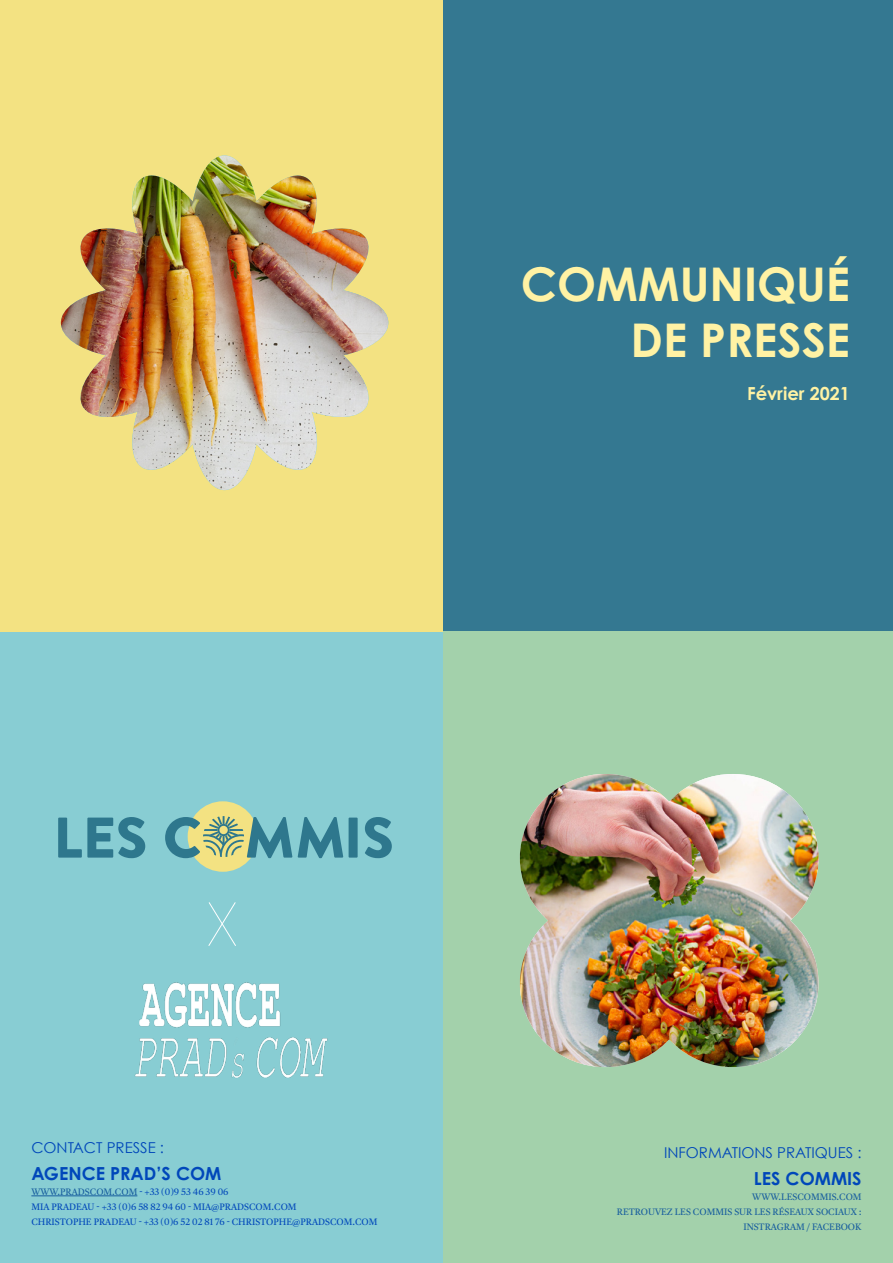
<style>
.page{position:relative;width:893px;height:1263px;background:#fff}
.page>*{position:absolute;margin:0;border:0;box-sizing:border-box;transform-origin:0 0}
.t1{font:700 46.5px/55.8px "Century Gothic Pro Cyr";color:#fff2a4;text-align:right}
.t2{font:700 18px "Century Gothic Pro Cyr";color:#0047ba}
.t3{font:700 18px "Century Gothic Pro Cyr";color:#fff2a4}
.t4{font:15px "Century Gothic";color:#0047ba}
.t5{font:9px "Castoro";color:#175d9e}
.t6{font:9px "Castoro";color:#0047ba}
.s1{color:#0047ba}
</style>
<div class="page">
<div style="left:442px;top:0;width:451px;height:631px;background:#347891"></div>
<div style="left:442px;top:631px;width:451px;height:632px;background:#a3d1ab"></div>
<div style="left:0;top:631px;width:442px;height:632px;background:#88cdd3"></div>
<div style="left:0;top:0;width:442px;height:631px;background:#f3e282"></div>
<hr style="left:31px;top:1195px;width:106px;height:1px;background:#175d9e">
<img style="left:134px;top:982px;width:194px;height:96px">
<svg style="left:208px;top:902px;width:28px;height:44px"></svg>
<img style="left:61px;top:155px;width:327px;height:335px">
<img style="left:519px;top:774px;width:300px;height:293px">
<div style="left:188px;top:801px;width:70px;height:71px;background:#f3e282;border-radius:50%"></div>
<svg style="left:58px;top:817px;width:87px;height:41px"></svg>
<svg style="left:298px;top:817px;width:45px;height:41px"></svg>
<svg style="left:349px;top:817px;width:9px;height:41px"></svg>
<svg style="left:365px;top:817px;width:27px;height:41px"></svg>
<svg style="left:165px;top:816px;width:127px;height:42px"></svg>
<p class="t1" style="left:521px;top:256px;width:331px">COMMUNIQUÉ<br>DE PRESSE</p>
<p class="t3" style="left:747px;top:382px;width:104px">Février 2021</p>
<p class="t4" style="left:31px;top:1137px;width:134px">CONTACT PRESSE :</p>
<p class="t2" style="left:31px;top:1162px;width:191px">AGENCE PRAD’S COM</p>
<p class="t5" style="left:31px;top:1185px;width:199px">WWW.PRADSCOM.COM <span class="s1">- +33 (0)9 53 46 39 06</span></p>
<p class="t6" style="left:31px;top:1200px;width:267px">MIA PRADEAU - +33 (0)6 58 82 94 60 - MIA@PRADSCOM.COM</p>
<p class="t6" style="left:31px;top:1215px;width:348px">CHRISTOPHE PRADEAU - +33 (0)6 52 02 81 76 - CHRISTOPHE@PRADSCOM.COM</p>
<p class="t4" style="left:664px;top:1142px;width:199px">INFORMATIONS PRATIQUES :</p>
<p class="t2" style="left:754px;top:1167px;width:109px">LES COMMIS</p>
<p class="t5" style="left:752px;top:1190px;width:111px">WWW.LESCOMMIS.COM</p>
<p class="t5" style="left:617px;top:1205px;width:246px">RETROUVEZ LES COMMIS SUR LES RÉSEAUX SOCIAUX :</p>
<p class="t5" style="left:743px;top:1220px;width:120px">INSTRAGRAM / FACEBOOK</p>
</div>
